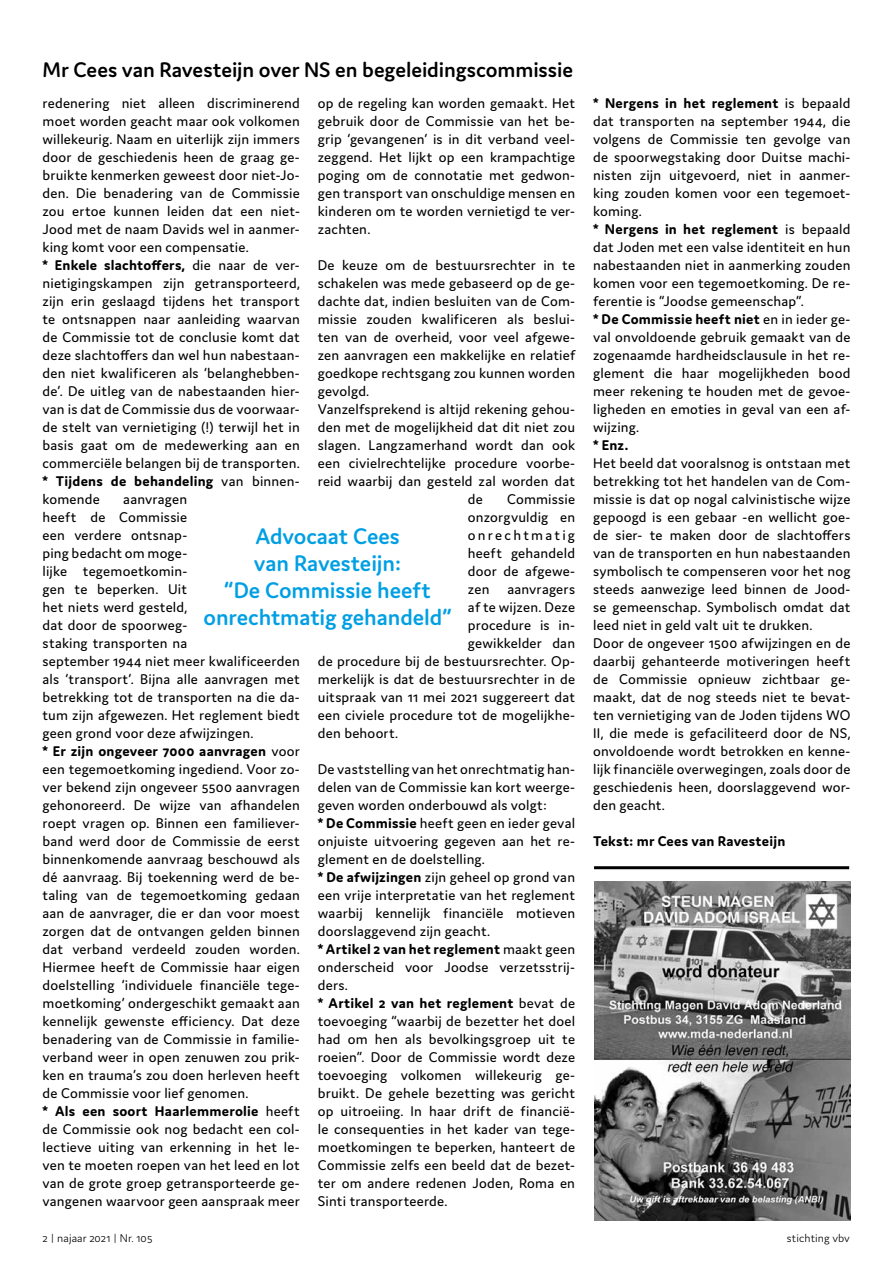
<style>
.page{position:relative;width:893px;height:1263px;background:#fff}
.page>*{position:absolute;margin:0;border:0;box-sizing:border-box;transform-origin:0 0}
.t1{font:600 24px/27px "Domus";letter-spacing:-.005em;color:#009fe3;text-align:center}
.t2{font:600 22.5px "Domus";letter-spacing:-.005em;color:#000}
.t3{font:15px/18px "Domus";letter-spacing:.01em;color:#000}
.t4{font:700 15px "Domus";letter-spacing:.015em;color:#000}
.t5{font:15px "Domus";letter-spacing:.145em;color:#000}
.t6{font:300 12px "Domus";letter-spacing:.005em;color:#000}
.s1{font-weight:700}
</style>
<div class="page">
<svg style="left:594px;top:986px;width:1px;height:17px"></svg>
<svg style="left:595px;top:869px;width:30px;height:1px"></svg>
<svg style="left:850px;top:1024px;width:1px;height:17px"></svg>
<img style="left:595px;top:882px;width:255px;height:338px">
<hr style="left:594px;top:866px;width:255px;height:3px;background:#000">
<h2 class="t2" style="left:43px;top:57px;width:532px">Mr Cees van Ravesteijn over NS en begeleidingscommissie</h2>
<p class="t3" style="left:43px;top:94px;width:259px">redenering niet alleen discriminerend moet worden geacht maar ook volkomen willekeurig. Naam en uiterlijk zijn immers door de geschiedenis heen de graag ge&shy;bruikte kenmerken geweest door niet-Jo&shy;den. Die benadering van de Commissie zou ertoe kunnen leiden dat een niet-Jood met de naam Davids wel in aanmer&shy;king komt voor een compensatie.<br><span class="s1">* Enkele slachtoffers,</span> die naar de ver&shy;nietigingskampen zijn getransporteerd, zijn erin geslaagd tijdens het transport te ontsnappen naar aanleiding waarvan de Commissie tot de conclusie komt dat deze slachtoffers dan wel hun nabestaan&shy;den niet kwalificeren als ‘belanghebben&shy;de’. De uitleg van de nabestaanden hier&shy;van is dat de Commissie dus de voorwaar&shy;de stelt van vernietiging (!) terwijl het in basis gaat om de medewerking aan en commerciële belangen bij de transporten. <span class="s1">* Tijdens de behandeling</span> van binnen&shy;komende</p>
<p class="t3" style="left:318px;top:94px;width:259px;text-align:justify">op de regeling kan worden gemaakt. Het gebruik door de Commissie van het be&shy;grip ‘gevangenen’ is in dit verband veel&shy;zeggend. Het lijkt op een krampachtige poging om de connotatie met gedwon&shy;gen transport van onschuldige mensen en kinderen om te worden vernietigd te ver&shy;zachten.</p>
<p class="t3" style="left:318px;top:256px;width:259px">De keuze om de bestuursrechter in te</p>
<p class="t3" style="left:318px;top:274px;width:259px">schakelen was mede gebaseerd op de ge-</p>
<p class="t3" style="left:318px;top:292px;width:259px">dachte dat, indien besluiten van de Com-</p>
<p class="t3" style="left:318px;top:310px;width:259px">missie zouden kwalificeren als beslui-</p>
<p class="t3" style="left:318px;top:328px;width:259px">ten van de overheid, voor veel afgewe-</p>
<p class="t3" style="left:318px;top:346px;width:259px">zen aanvragen een makkelijke en relatief</p>
<p class="t3" style="left:318px;top:364px;width:259px">goedkope rechtsgang zou kunnen worden</p>
<p class="t3" style="left:318px;top:382px;width:53px">gevolgd.</p>
<p class="t3" style="left:318px;top:400px;width:259px">Vanzelfsprekend is altijd rekening gehou-</p>
<p class="t3" style="left:318px;top:418px;width:259px">den met de mogelijkheid dat dit niet zou</p>
<p class="t3" style="left:318px;top:436px;width:259px">slagen. Langzamerhand wordt dan ook</p>
<p class="t3" style="left:318px;top:454px;width:259px">een civielrechtelijke procedure voorbe-</p>
<p class="t3" style="left:318px;top:472px;width:259px">reid waarbij dan gesteld zal worden dat</p>
<p class="t3" style="left:468px;top:490px;width:17px">de</p>
<p class="t3" style="left:507px;top:490px;width:70px">Commissie</p>
<p class="t3" style="left:468px;top:508px;width:109px">onzorgvuldig en</p>
<p class="t5" style="left:468px;top:527px;width:109px">onrechtmatig</p>
<p class="t3" style="left:468px;top:544px;width:109px">heeft gehandeld</p>
<p class="t3" style="left:468px;top:562px;width:109px">door de afgewe-</p>
<p class="t3" style="left:468px;top:580px;width:109px">zen aanvragers</p>
<p class="t3" style="left:468px;top:598px;width:109px">af te wijzen. Deze</p>
<p class="t3" style="left:468px;top:616px;width:109px">procedure is in-</p>
<p class="t3" style="left:468px;top:634px;width:109px">gewikkelder dan</p>
<p class="t3" style="left:318px;top:652px;width:259px">de procedure bij de bestuursrechter. Op-</p>
<p class="t3" style="left:318px;top:670px;width:259px">merkelijk is dat de bestuursrechter in de</p>
<p class="t3" style="left:318px;top:688px;width:259px">uitspraak van 11 mei 2021 suggereert dat</p>
<p class="t3" style="left:318px;top:706px;width:259px">een civiele procedure tot de mogelijkhe-</p>
<p class="t3" style="left:318px;top:724px;width:82px">den behoort.</p>
<p class="t3" style="left:318px;top:760px;width:259px">De vaststelling van het onrechtmatig han&shy;delen van de Commissie kan kort weerge&shy;geven worden onderbouwd als volgt:<br><span class="s1">* De Commissie</span> heeft geen en ieder geval onjuiste uitvoering gegeven aan het re&shy;glement en de doelstelling.<br><span class="s1">* De afwijzingen</span> zijn geheel op grond van een vrije interpretatie van het reglement waarbij kennelijk financiële motieven doorslaggevend zijn geacht.<br><span class="s1">* Artikel 2 van het reglement</span> maakt geen onderscheid voor Joodse verzetsstrij&shy;ders.<br><span class="s1">* Artikel 2 van het reglement</span> bevat de toevoeging “waarbij de bezetter het doel had om hen als bevolkingsgroep uit te roeien”. Door de Commissie wordt deze toevoeging volkomen willekeurig ge&shy;bruikt. De gehele bezetting was gericht op uitroeiing. In haar drift de financië&shy;le consequenties in het kader van tege&shy;moetkomingen te beperken, hanteert de Commissie zelfs een beeld dat de bezet&shy;ter om andere redenen Joden, Roma en Sinti transporteerde.</p>
<p class="t3" style="left:43px;top:490px;width:259px;text-indent:81px">aanvragen<br>heeft de Commissie<br>een verdere ontsnap-<br>ping bedacht om moge-<br>lijke tegemoetkomin-<br>gen te beperken. Uit<br>het niets werd gesteld,<br>dat door de spoorweg-<br>staking transporten na<br>september 1944 niet meer kwalificeerden als ‘transport’. Bijna alle aanvragen met betrekking tot de transporten na die da&shy;tum zijn afgewezen. Het reglement biedt geen grond voor deze afwijzingen.<br><span class="s1">* Er zijn ongeveer 7000 aanvragen</span> voor een tegemoetkoming ingediend. Voor zo&shy;ver bekend zijn ongeveer 5500 aanvragen gehonoreerd. De wijze van afhandelen roept vragen op. Binnen een familiever&shy;band werd door de Commissie de eerst binnenkomende aanvraag beschouwd als dé aanvraag. Bij toekenning werd de be&shy;taling van de tegemoetkoming gedaan aan de aanvrager, die er dan voor moest zorgen dat de ontvangen gelden binnen dat verband verdeeld zouden worden.<br>Hiermee heeft de Commissie haar eigen doelstelling ‘individuele financiële tege&shy;moetkoming’ ondergeschikt gemaakt aan kennelijk gewenste efficiency. Dat deze benadering van de Commissie in familie&shy;verband weer in open zenuwen zou prik&shy;ken en trauma’s zou doen herleven heeft de Commissie voor lief genomen.<br><span class="s1">* Als een soort Haarlemmerolie</span> heeft de Commissie ook nog bedacht een col&shy;lectieve uiting van erkenning in het le&shy;ven te moeten roepen van het leed en lot van de grote groep getransporteerde ge&shy;vangenen waarvoor geen aanspraak meer</p>
<h1 class="t1" style="left:204px;top:522px;width:250px">Advocaat Cees<br>van Ravesteijn:<br>“De Commissie heeft onrechtmatig gehandeld”</h1>
<p class="t3" style="left:593px;top:94px;width:259px"><span class="s1">* Nergens in het reglement</span> is bepaald dat transporten na september 1944, die volgens de Commissie ten gevolge van de spoorwegstaking door Duitse machi&shy;nisten zijn uitgevoerd, niet in aanmer&shy;king zouden komen voor een tegemoet&shy;koming.<br><span class="s1">* Nergens in het reglement</span> is bepaald dat Joden met een valse identiteit en hun nabestaanden niet in aanmerking zouden komen voor een tegemoetkoming. De re&shy;ferentie is “Joodse gemeenschap”.<br><span class="s1">* De Commissie heeft niet</span> en in ieder ge&shy;val onvoldoende gebruik gemaakt van de zogenaamde hardheidsclausule in het re&shy;glement die haar mogelijkheden bood meer rekening te houden met de gevoe&shy;ligheden en emoties in geval van een af&shy;wijzing.</p>
<p class="t4" style="left:593px;top:437px;width:37px">* Enz.</p>
<p class="t3" style="left:593px;top:454px;width:259px">Het beeld dat vooralsnog is ontstaan met betrekking tot het handelen van de Com&shy;missie is dat op nogal calvinistische wijze gepoogd is een gebaar -en wellicht goe&shy;de sier- te maken door de slachtoffers van de transporten en hun nabestaanden symbolisch te compenseren voor het nog steeds aanwezige leed binnen de Jood&shy;se gemeenschap. Symbolisch omdat dat leed niet in geld valt uit te drukken.<br>Door de ongeveer 1500 afwijzingen en de daarbij gehanteerde motiveringen heeft de Commissie opnieuw zichtbaar ge&shy;maakt, dat de nog steeds niet te bevat&shy;ten vernietiging van de Joden tijdens WO II, die mede is gefaciliteerd door de NS, onvoldoende wordt betrokken en kenne&shy;lijk financiële overwegingen, zoals door de geschiedenis heen, doorslaggevend wor&shy;den geacht.</p>
<p class="t4" style="left:593px;top:833px;width:194px">Tekst: mr Cees van Ravesteijn</p>
<p class="t6" style="left:43px;top:1232px;width:111px">2 | najaar 2021 | Nr. 105</p>
<p class="t6" style="left:787px;top:1232px;width:65px">stichting vbv</p>
</div>
